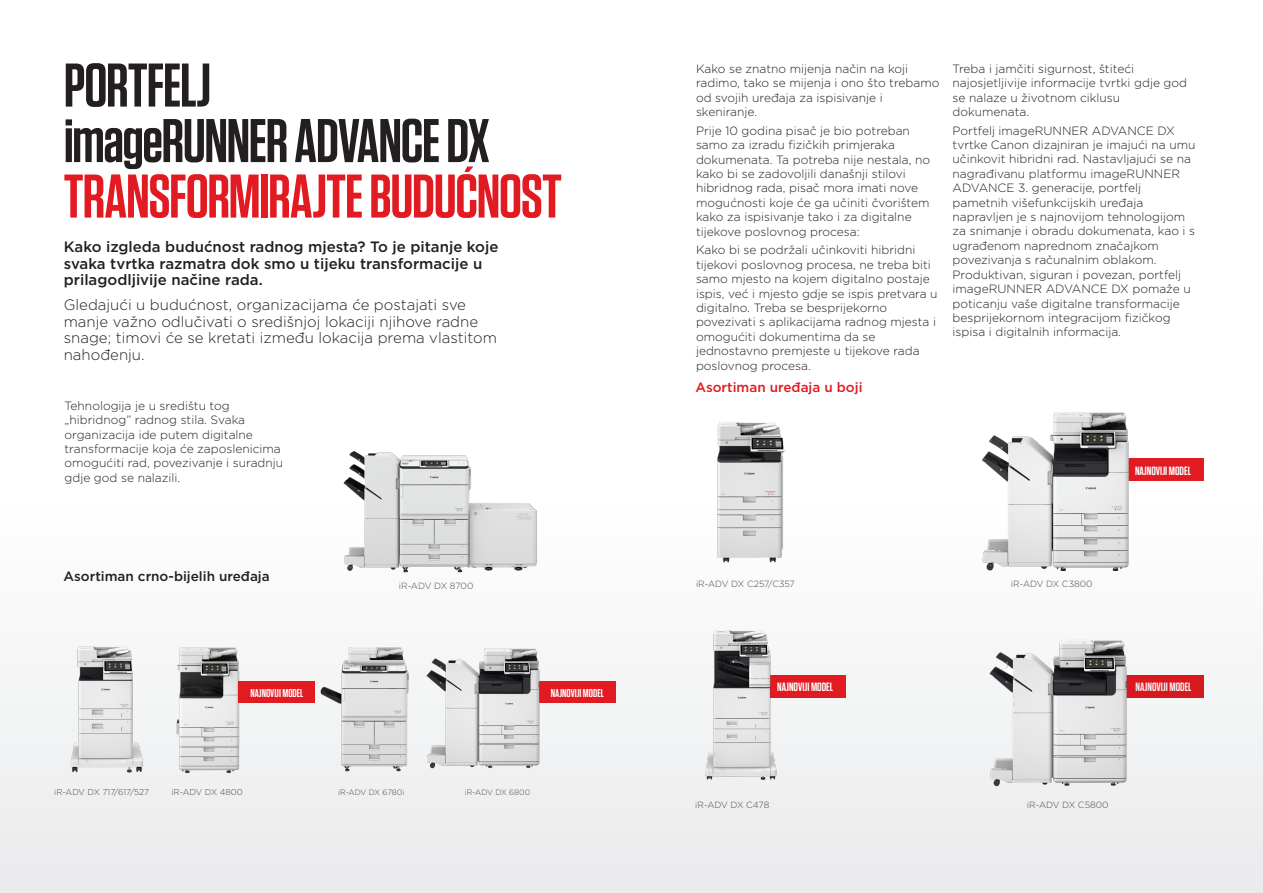
<style>
.page{position:relative;width:1263px;height:893px;background:#fff}
.page>*{position:absolute;margin:0;border:0;box-sizing:border-box;transform-origin:0 0}
.Subheading_BLACK{font:600 61.5px/55.5px "Tungsten";letter-spacing:-.025em;color:#231f20}
.Body{font:300 15px/16.5px "Gotham";color:#231f20}
.Body-2{font:500 15px/16.5px "Gotham";color:#231f20}
.Body-3{font:500 13.5px "Gotham";color:#231f20}
.Body-4{font:500 13.5px "Gotham";color:#e21a21}
.Body-5{font:300 12px/14.4px "Gotham";color:#231f20}
.t1{font:600 12px "Tungsten";color:#fff}
.t2{font:600 11.4px "Tungsten";color:#fff}
.t3{font:300 9px "Gotham";color:#484752}
.t4{font:300 8.55px "Gotham";color:#484752}
.t5{font:300 7.8px "Gotham";color:#484752}
.s1{color:#e21a21}
</style>
<div class="page">
<div style="left:1122px;top:459px;width:81px;height:22px;background:#e21a21"></div>
<div style="left:0;top:495px;width:1263px;height:398px;background:#f3f4f4"></div>
<img style="left:989px;top:640px;width:145px;height:147px">
<img style="left:330px;top:451px;width:224px;height:122px">
<img style="left:678px;top:422px;width:167px;height:141px">
<img style="left:982px;top:412px;width:147px;height:159px">
<img style="left:70px;top:646px;width:51px;height:127px">
<img style="left:121px;top:647px;width:163px;height:127px">
<div style="left:239px;top:682px;width:76px;height:21px;background:#e21a21"></div>
<div style="left:539px;top:682px;width:77px;height:21px;background:#e21a21"></div>
<img style="left:284px;top:647px;width:125px;height:125px">
<img style="left:426px;top:648px;width:152px;height:121px">
<div style="left:765px;top:675px;width:81px;height:23px;background:#e21a21"></div>
<img style="left:705px;top:630px;width:72px;height:150px">
<p class="Subheading_BLACK" style="left:64px;top:59px;width:499px">PORTFELJ<br>imageRUNNER ADVANCE DX<br><span class="s1">TRANSFORMIRAJTE BUDUĆNOST</span></p>
<p class="Body-2" style="left:64px;top:239px;width:436px">Kako izgleda budućnost radnog mjesta? To je pitanje koje svaka tvrtka razmatra dok smo u tijeku transformacije u prilagodljivije načine rada.</p>
<p class="Body" style="left:64px;top:296px;width:435px">Gledajući u budućnost, organizacijama će postajati sve manje važno odlučivati o središnjoj lokaciji njihove radne snage; timovi će se kretati između lokacija prema vlastitom nahođenju.</p>
<p class="Body-5" style="left:65px;top:398px;width:220px">Tehnologija je u središtu tog „hibridnog” radnog stila. Svaka organizacija ide putem digitalne transformacije koja će zaposlenicima omogućiti rad, povezivanje i suradnju gdje god se nalazili.</p>
<p class="Body-5" style="left:696px;top:61px;width:245px">Kako se znatno mijenja način na koji radimo, tako se mijenja i ono što trebamo od svojih uređaja za ispisivanje i skeniranje.</p>
<p class="Body-5" style="left:696px;top:123px;width:236px">Prije 10 godina pisač je bio potreban samo za izradu fizičkih primjeraka dokumenata. Ta potreba nije nestala, no kako bi se zadovoljili današnji stilovi hibridnog rada, pisač mora imati nove mogućnosti koje će ga učiniti čvorištem kako za ispisivanje tako i za digitalne tijekove poslovnog procesa:</p>
<p class="Body-5" style="left:696px;top:243px;width:243px">Kako bi se podržali učinkoviti hibridni tijekovi poslovnog procesa, ne treba biti samo mjesto na kojem digitalno postaje ispis, već i mjesto gdje se ispis pretvara u digitalno. Treba se besprijekorno povezivati s aplikacijama radnog mjesta i omogućiti dokumentima da se jednostavno premjeste u tijekove rada poslovnog procesa.</p>
<p class="Body-4" style="left:695px;top:379px;width:169px">Asortiman uređaja u boji</p>
<p class="Body-5" style="left:952px;top:61px;width:236px">Treba i jamčiti sigurnost, štiteći najosjetljivije informacije tvrtki gdje god se nalaze u životnom ciklusu dokumenata.</p>
<p class="Body-5" style="left:952px;top:123px;width:244px">Portfelj imageRUNNER ADVANCE DX tvrtke Canon dizajniran je imajući na umu učinkovit hibridni rad. Nastavljajući se na nagrađivanu platformu imageRUNNER ADVANCE 3. generacije, portfelj pametnih višefunkcijskih uređaja napravljen je s najnovijom tehnologijom za snimanje i obradu dokumenata, kao i s ugrađenom naprednom značajkom povezivanja s računalnim oblakom.<br>Produktivan, siguran i povezan, portfelj imageRUNNER ADVANCE DX pomaže u poticanju vaše digitalne transformacije besprijekornom integracijom fizičkog ispisa i digitalnih informacija.</p>
<p class="t1" style="left:1135px;top:464px;width:57px">NAJNOVIJI MODEL</p>
<p class="Body-3" style="left:64px;top:567px;width:208px">Asortiman crno-bijelih uređaja</p>
<p class="t3" style="left:399px;top:580px;width:76px">iR-ADV DX 8700</p>
<p class="t3" style="left:696px;top:578px;width:100px">iR-ADV DX C257/C357</p>
<p class="t3" style="left:1011px;top:578px;width:83px">iR-ADV DX C3800</p>
<p class="t2" style="left:250px;top:687px;width:54px">NAJNOVIJI MODEL</p>
<p class="t2" style="left:551px;top:687px;width:54px">NAJNOVIJI MODEL</p>
<p class="t4" style="left:54px;top:787px;width:96px">iR-ADV DX 717/617/527</p>
<p class="t4" style="left:171px;top:787px;width:73px">iR-ADV DX 4800</p>
<p class="t5" style="left:338px;top:787px;width:68px">iR-ADV DX 6780i</p>
<p class="t5" style="left:465px;top:787px;width:67px">iR-ADV DX 6800</p>
<p class="t1" style="left:777px;top:681px;width:57px">NAJNOVIJI MODEL</p>
<p class="t3" style="left:695px;top:799px;width:76px">iR-ADV DX C478</p>
<p class="t1" style="left:1135px;top:681px;width:57px">NAJNOVIJI MODEL</p>
<p class="t3" style="left:1027px;top:799px;width:83px">iR-ADV DX C5800</p>
</div>
